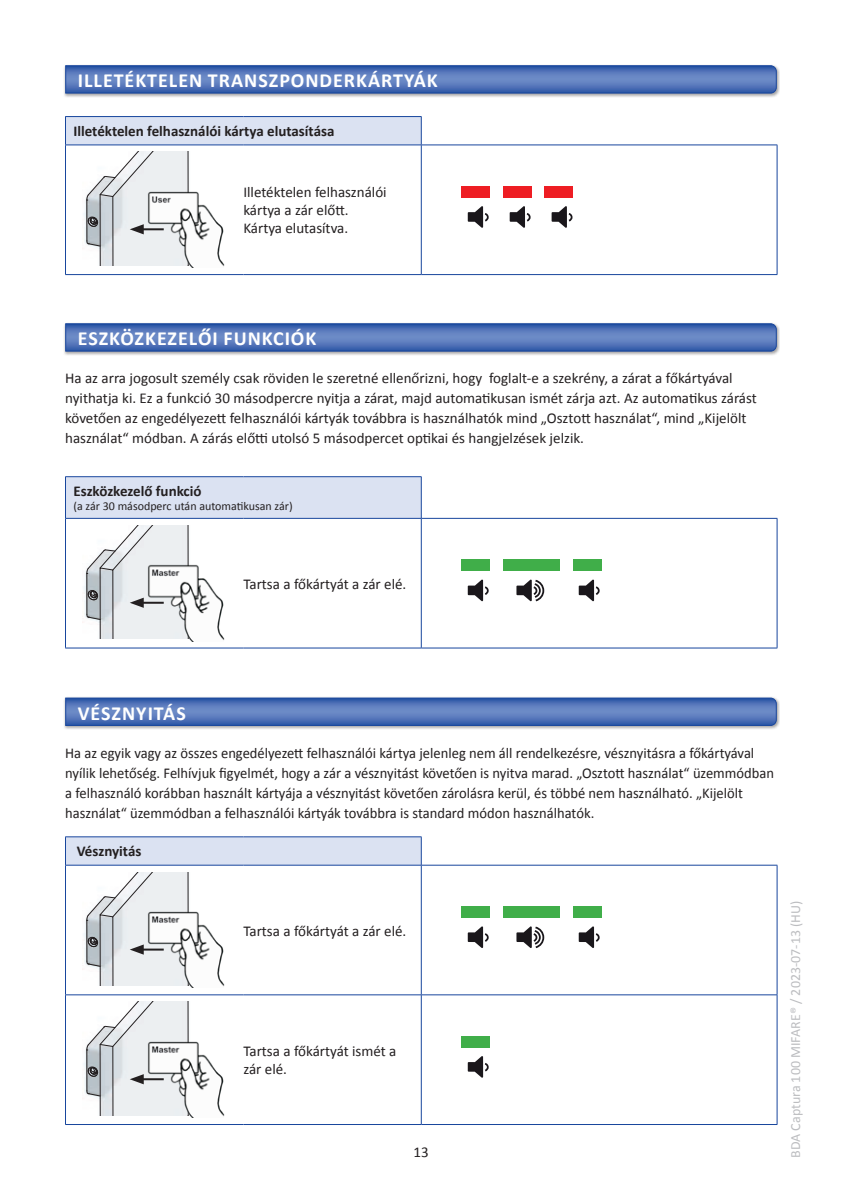
<style>
.page{position:relative;width:842px;height:1191px;background:#fff}
.page>*{position:absolute;margin:0;border:0;box-sizing:border-box;transform-origin:0 0}
.t1{font:700 20px "Calibri";letter-spacing:.05em;color:#fff}
.t2{font:15px/20px "Calibri";color:#231f20}
.t3{font:700 15px "Calibri";color:#231f20}
.t4{font:14px "Calibri";color:#bcbdc0}
.t5{font:12px "Calibri";color:#231f20}
</style>
<div class="page">
<div style="left:63px;top:64px;width:717px;height:34px;background:#231f20;opacity:.4"></div>
<svg style="left:65px;top:65px;width:712px;height:29px"></svg>
<svg style="left:66px;top:117px;width:711px;height:157px"></svg>
<div style="left:421px;top:145px;width:356px;height:129px;background:#fff"></div>
<hr style="left:65px;top:116px;width:178px;height:1px;background:#18469d">
<svg style="left:65px;top:117px;width:1px;height:28px"></svg>
<hr style="left:243px;top:116px;width:179px;height:1px;background:#18469d">
<svg style="left:421px;top:117px;width:1px;height:28px"></svg>
<hr style="left:65px;top:145px;width:178px;height:1px;background:#18469d">
<hr style="left:65px;top:145px;width:1px;height:129px;background:#18469d">
<hr style="left:243px;top:145px;width:178px;height:1px;background:#18469d">
<hr style="left:421px;top:145px;width:356px;height:1px;background:#18469d">
<hr style="left:421px;top:145px;width:1px;height:129px;background:#18469d">
<hr style="left:777px;top:145px;width:1px;height:129px;background:#18469d">
<hr style="left:65px;top:274px;width:178px;height:1px;background:#18469d">
<hr style="left:243px;top:274px;width:178px;height:1px;background:#18469d">
<hr style="left:421px;top:274px;width:356px;height:1px;background:#18469d">
<img style="left:83px;top:152px;width:134px;height:113px">
<hr style="left:86px;top:200px;width:1px;height:41px;background:#231f20">
<img style="left:132px;top:171px;width:116px;height:97px">
<svg style="left:87px;top:152px;width:101px;height:113px"></svg>
<div style="left:461px;top:186px;width:28px;height:11px;background:#ee1d23"></div>
<div style="left:503px;top:186px;width:28px;height:11px;background:#ee1d23"></div>
<div style="left:545px;top:186px;width:28px;height:11px;background:#ee1d23"></div>
<svg style="left:468px;top:206px;width:21px;height:22px"></svg>
<svg style="left:510px;top:206px;width:21px;height:22px"></svg>
<svg style="left:552px;top:206px;width:21px;height:22px"></svg>
<svg style="left:66px;top:477px;width:711px;height:170px"></svg>
<div style="left:421px;top:518px;width:356px;height:130px;background:#fff"></div>
<hr style="left:65px;top:476px;width:178px;height:1px;background:#18469d">
<hr style="left:65px;top:477px;width:1px;height:41px;background:#18469d">
<hr style="left:243px;top:476px;width:179px;height:1px;background:#18469d">
<hr style="left:421px;top:477px;width:1px;height:41px;background:#18469d">
<hr style="left:65px;top:518px;width:178px;height:1px;background:#18469d">
<hr style="left:65px;top:518px;width:1px;height:129px;background:#18469d">
<hr style="left:243px;top:518px;width:178px;height:1px;background:#18469d">
<hr style="left:421px;top:518px;width:356px;height:1px;background:#18469d">
<hr style="left:421px;top:518px;width:1px;height:129px;background:#18469d">
<hr style="left:777px;top:518px;width:1px;height:129px;background:#18469d">
<hr style="left:65px;top:647px;width:178px;height:1px;background:#18469d">
<hr style="left:243px;top:647px;width:178px;height:1px;background:#18469d">
<hr style="left:421px;top:647px;width:356px;height:1px;background:#18469d">
<img style="left:83px;top:525px;width:134px;height:114px">
<hr style="left:86px;top:573px;width:1px;height:41px;background:#231f20">
<img style="left:132px;top:544px;width:116px;height:97px">
<svg style="left:87px;top:525px;width:101px;height:114px"></svg>
<div style="left:461px;top:559px;width:28px;height:12px;background:#40ae49"></div>
<div style="left:503px;top:559px;width:57px;height:12px;background:#40ae49"></div>
<div style="left:573px;top:559px;width:28px;height:12px;background:#40ae49"></div>
<svg style="left:468px;top:579px;width:21px;height:22px"></svg>
<svg style="left:516px;top:579px;width:28px;height:22px"></svg>
<svg style="left:579px;top:579px;width:21px;height:22px"></svg>
<div style="left:63px;top:322px;width:717px;height:34px;background:#231f20;opacity:.4"></div>
<svg style="left:65px;top:323px;width:712px;height:29px"></svg>
<div style="left:63px;top:696px;width:717px;height:34px;background:#231f20;opacity:.4"></div>
<svg style="left:65px;top:697px;width:712px;height:29px"></svg>
<svg style="left:66px;top:837px;width:711px;height:287px"></svg>
<svg style="left:422px;top:866px;width:355px;height:258px"></svg>
<hr style="left:65px;top:836px;width:178px;height:1px;background:#18469d">
<svg style="left:65px;top:837px;width:1px;height:28px"></svg>
<hr style="left:243px;top:836px;width:179px;height:1px;background:#18469d">
<svg style="left:421px;top:837px;width:1px;height:28px"></svg>
<hr style="left:65px;top:865px;width:178px;height:1px;background:#18469d">
<hr style="left:65px;top:865px;width:1px;height:129px;background:#18469d">
<hr style="left:243px;top:865px;width:178px;height:1px;background:#18469d">
<hr style="left:421px;top:865px;width:356px;height:1px;background:#18469d">
<hr style="left:421px;top:865px;width:1px;height:129px;background:#18469d">
<hr style="left:777px;top:865px;width:1px;height:129px;background:#18469d">
<hr style="left:65px;top:994px;width:178px;height:1px;background:#18469d">
<hr style="left:65px;top:995px;width:1px;height:129px;background:#18469d">
<hr style="left:243px;top:994px;width:178px;height:1px;background:#18469d">
<hr style="left:421px;top:994px;width:356px;height:1px;background:#18469d">
<hr style="left:421px;top:995px;width:1px;height:129px;background:#18469d">
<hr style="left:777px;top:995px;width:1px;height:129px;background:#18469d">
<hr style="left:65px;top:1124px;width:178px;height:1px;background:#18469d">
<hr style="left:243px;top:1124px;width:178px;height:1px;background:#18469d">
<hr style="left:421px;top:1124px;width:356px;height:1px;background:#18469d">
<img style="left:83px;top:872px;width:134px;height:113px">
<hr style="left:86px;top:920px;width:1px;height:41px;background:#231f20">
<img style="left:132px;top:891px;width:116px;height:97px">
<svg style="left:87px;top:872px;width:101px;height:113px"></svg>
<div style="left:461px;top:906px;width:28px;height:11px;background:#40ae49"></div>
<div style="left:503px;top:906px;width:57px;height:11px;background:#40ae49"></div>
<div style="left:573px;top:906px;width:28px;height:11px;background:#40ae49"></div>
<svg style="left:468px;top:926px;width:21px;height:22px"></svg>
<svg style="left:516px;top:926px;width:28px;height:22px"></svg>
<svg style="left:579px;top:926px;width:21px;height:22px"></svg>
<img style="left:83px;top:1001px;width:134px;height:114px">
<hr style="left:86px;top:1050px;width:1px;height:40px;background:#231f20">
<img style="left:132px;top:1021px;width:116px;height:96px">
<svg style="left:87px;top:1001px;width:101px;height:114px"></svg>
<div style="left:461px;top:1036px;width:28px;height:11px;background:#40ae49"></div>
<svg style="left:468px;top:1056px;width:21px;height:21px"></svg>
<h1 class="t1" style="left:78px;top:68px;width:362px">ILLETÉKTELEN TRANSZPONDERKÁRTYÁK</h1>
<p class="t3" style="left:73px;top:121px;width:262px">Illetéktelen felhasználói kártya elutasítása</p>
<p class="t2" style="left:243px;top:183px;width:145px;line-height:18px">Illetéktelen felhasználói kártya a zár előtt.<br>Kártya elutasítva.</p>
<h1 class="t1" style="left:78px;top:326px;width:240px">ESZKÖZKEZELŐI FUNKCIÓK</h1>
<p class="t2" style="left:65px;top:368px;width:693px">Ha az arra jogosult személy csak röviden le szeretné ellenőrizni, hogy foglalt-e a szekrény, a zárat a főkártyával nyithatja ki. Ez a funkció 30 másodpercre nyitja a zárat, majd automatikusan ismét zárja azt. Az automatikus zárást követően az engedélyezett felhasználói kártyák továbbra is használhatók mind „Osztott használat“, mind „Kijelölt használat“ módban. A zárás előtti utolsó 5 másodpercet optikai és hangjelzések jelzik.</p>
<p class="t3" style="left:73px;top:481px;width:130px">Eszközkezelő funkció</p>
<p class="t5" style="left:73px;top:499px;width:221px">(a zár 30 másodperc után automatikusan zár)</p>
<p class="t2" style="left:243px;top:573px;width:165px">Tartsa a főkártyát a zár elé.</p>
<h1 class="t1" style="left:78px;top:700px;width:110px">VÉSZNYITÁS</h1>
<p class="t2" style="left:65px;top:742px;width:710px">Ha az egyik vagy az összes engedélyezett felhasználói kártya jelenleg nem áll rendelkezésre, vésznyitásra a főkártyával nyílik lehetőség. Felhívjuk figyelmét, hogy a zár a vésznyitást követően is nyitva marad. „Osztott használat“ üzemmódban a felhasználó korábban használt kártyája a vésznyitást követően zárolásra kerül, és többé nem használható. „Kijelölt használat“ üzemmódban a felhasználói kártyák továbbra is standard módon használhatók.</p>
<p class="t3" style="left:77px;top:841px;width:66px">Vésznyitás</p>
<p class="t2" style="left:243px;top:920px;width:165px">Tartsa a főkártyát a zár elé.</p>
<p class="t2" style="left:243px;top:1041px;width:155px;line-height:18px">Tartsa a főkártyát ismét a zár elé.</p>
<p class="t2" style="left:413px;top:1141px;width:17px">13</p>
<p class="t4" style="left:787px;top:1157px;width:258px;rotate:-90deg">BDA Captura 100 MIFARE® / 2023-07-13 (HU)</p>
</div>
